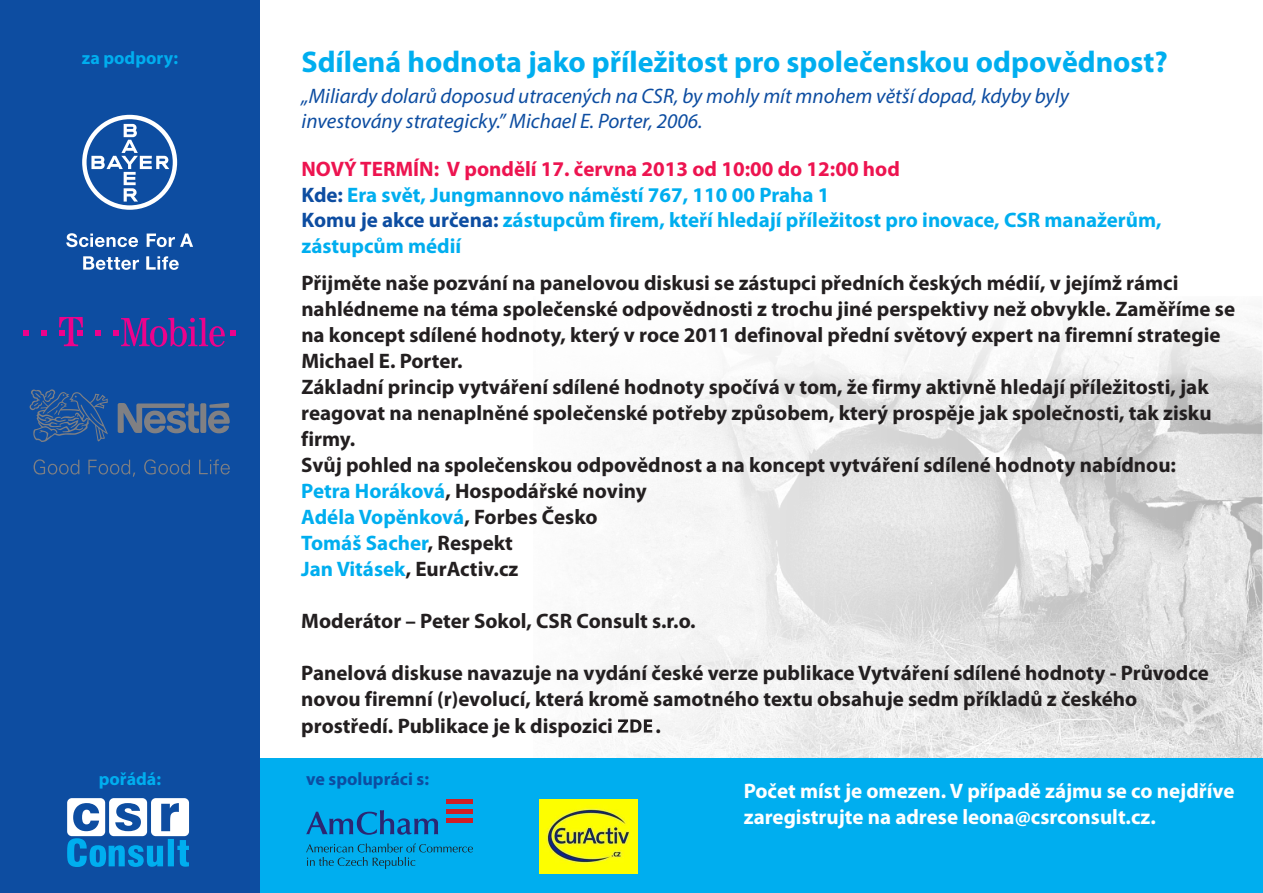
<style>
.page{position:relative;width:1263px;height:893px;background:#fff}
.page>*{position:absolute;margin:0;border:0;box-sizing:border-box;transform-origin:0 0}
.t1{font:700 30px "Myriad Pro";color:#00aeef}
.t2{font:700 21px/26px "Myriad Pro";color:#231f20}
.t3{font:700 21px/26px "Myriad Pro";color:#00aeef}
.t4{font:italic 21px/25.2px "Myriad Pro";color:#0d4da1}
.t5{font:700 21px/26px "Myriad Pro";color:#fff}
.t6{font:700 21px "Myriad Pro";color:#ed1450}
.t7{font:700 18px "Myriad Pro";color:#00aeef}
.t8{font:700 18px "Myriad Pro";color:#0d4da1}
.s1{color:#0d4da1}
.s2{color:#00aeef}
</style>
<div class="page">
<svg style="left:590px;top:416px;width:671px;height:342px"></svg>
<svg style="left:631px;top:313px;width:630px;height:103px;fill:#f6f6f6"></svg>
<div style="left:225px;top:758px;width:1038px;height:135px;background:#00aeef"></div>
<div style="left:0;top:0;width:259px;height:893px;background:#0d4da1"></div>
<div style="left:67px;top:798px;width:38px;height:38px;background:#fff;border-radius:5px"></div>
<div style="left:109px;top:798px;width:38px;height:38px;background:#fff;border-radius:5px"></div>
<div style="left:151px;top:798px;width:38px;height:38px;background:#fff;border-radius:5px"></div>
<svg style="left:67px;top:803px;width:123px;height:64px"></svg>
<svg style="left:82px;top:115px;width:95px;height:95px"></svg>
<svg style="left:66px;top:233px;width:72px;height:14px"></svg>
<svg style="left:147px;top:234px;width:46px;height:13px"></svg>
<svg style="left:83px;top:256px;width:56px;height:14px"></svg>
<svg style="left:146px;top:256px;width:33px;height:14px"></svg>
<svg style="left:23px;top:330px;width:6px;height:6px"></svg>
<svg style="left:41px;top:330px;width:6px;height:6px"></svg>
<svg style="left:59px;top:317px;width:24px;height:29px"></svg>
<svg style="left:95px;top:330px;width:6px;height:6px"></svg>
<svg style="left:113px;top:318px;width:123px;height:29px"></svg>
<svg style="left:118px;top:403px;width:112px;height:30px"></svg>
<svg style="left:30px;top:389px;width:78px;height:53px"></svg>
<svg style="left:34px;top:459px;width:196px;height:18px"></svg>
<img style="left:539px;top:799px;width:99px;height:74px">
<svg style="left:306px;top:810px;width:132px;height:25px"></svg>
<svg style="left:306px;top:843px;width:167px;height:26px"></svg>
<div style="left:446px;top:799px;width:27px;height:5px;background:#d01e25"></div>
<div style="left:446px;top:809px;width:27px;height:5px;background:#d01e25"></div>
<div style="left:446px;top:818px;width:27px;height:5px;background:#d01e25"></div>
<svg style="left:618px;top:719px;width:34px;height:13px"></svg>
<p class="t7" style="left:82px;top:50px;width:98px">za podpory:</p>
<p class="t7" style="left:99px;top:771px;width:64px">pořádá:</p>
<h1 class="t1" style="left:301px;top:50px;width:868px">Sdílená hodnota jako příležitost pro společenskou odpovědnost?</h1>
<p class="t4" style="left:302px;top:85px;width:769px">„Miliardy dolarů doposud utracených na CSR, by mohly mít mnohem větší dopad, kdyby byly investovány strategicky.” Michael E. Porter, 2006.</p>
<p class="t6" style="left:301px;top:160px;width:600px">NOVÝ TERMÍN: V pondělí 17. června 2013 od 10:00 do 12:00 hod</p>
<p class="t3" style="left:301px;top:209px;width:862px"><span class="s1">Komu je akce určena:</span> zástupcům firem, kteří hledají příležitost pro inovace, CSR manažerům, zástupcům médií</p>
<p class="t3" style="left:301px;top:184px;width:529px"><span class="s1">Kde:</span> Era svět, Jungmannovo náměstí 767, 110 00 Praha 1</p>
<p class="t2" style="left:301px;top:272px;width:935px">Přijměte naše pozvání na panelovou diskusi se zástupci předních českých médií, v jejímž rámci nahlédneme na téma společenské odpovědnosti z trochu jiné perspektivy než obvykle. Zaměříme se na koncept sdílené hodnoty, který v roce 2011 definoval přední světový expert na firemní strategie Michael E. Porter.<br>Základní princip vytváření sdílené hodnoty spočívá v tom, že firmy aktivně hledají příležitosti, jak reagovat na nenaplněné společenské potřeby způsobem, který prospěje jak společnosti, tak zisku firmy.<br>Svůj pohled na společenskou odpovědnost a na koncept vytváření sdílené hodnoty nabídnou:<br><span class="s2">Petra Horáková</span>, Hospodářské noviny<br><span class="s2">Adéla Vopěnková</span>, Forbes Česko<br><span class="s2">Tomáš Sacher</span>, Respekt<br><span class="s2">Jan Vitásek</span>, EurActiv.cz</p>
<p class="t2" style="left:301px;top:610px;width:396px">Moderátor – Peter Sokol, CSR Consult s.r.o.</p>
<p class="t2" style="left:301px;top:662px;width:909px">Panelová diskuse navazuje na vydání české verze publikace Vytváření sdílené hodnoty - Průvodce novou firemní (r)evolucí, která kromě samotného textu obsahuje sedm příkladů z českého prostředí. Publikace je k dispozici</p>
<p class="t2" style="left:655px;top:714px;width:7px">.</p>
<p class="t8" style="left:306px;top:771px;width:124px">ve spolupráci s:</p>
<p class="t5" style="left:744px;top:780px;width:492px">Počet míst je omezen. V případě zájmu se co nejdříve zaregistrujte na adrese leona@csrconsult.cz.</p>
</div>
